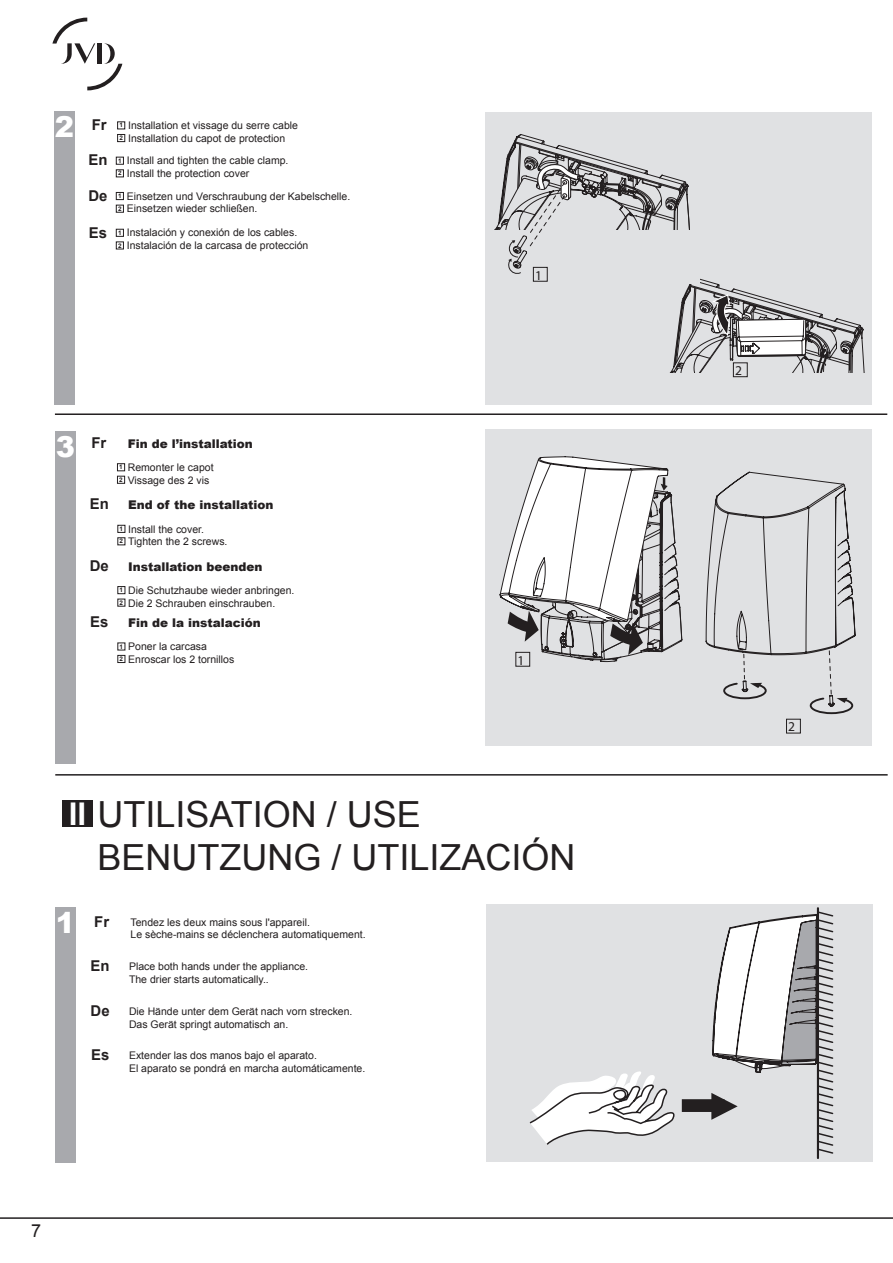
<style>
.page{position:relative;width:893px;height:1263px;background:#fff}
.page>*{position:absolute;margin:0;border:0;box-sizing:border-box;transform-origin:0 0}
.t1{font:36px "Arial";color:#231f20}
.t2{font:700 31.35px "Arial";color:#fff}
.t3{font:900 28.8px "Arial";color:#fff}
.t4{font:18px "Arial";color:#231f20}
.t5{font:700 14.85px "Arial";color:#231f20}
.t6{font:13.5px "Myriad Pro";color:#231f20}
.t7{font:900 12px "Arial";color:#231f20}
.t8{font:10.5px "Arial";color:#231f20}
.t9{font:700 6.3px "Arial";color:#231f20}
</style>
<div class="page">
<hr style="left:0;top:1217px;width:893px;height:2px;background:#231f20">
<div style="left:55px;top:431px;width:21px;height:333px;background:#a8a9ad"></div>
<div style="left:117px;top:463px;width:8px;height:8px;border:1px solid #231f20"></div>
<div style="left:117px;top:525px;width:8px;height:8px;border:1px solid #231f20"></div>
<div style="left:117px;top:586px;width:8px;height:8px;border:1px solid #231f20"></div>
<div style="left:117px;top:476px;width:8px;height:8px;border:1px solid #231f20"></div>
<div style="left:117px;top:537px;width:8px;height:8px;border:1px solid #231f20"></div>
<div style="left:117px;top:655px;width:8px;height:8px;border:1px solid #231f20"></div>
<div style="left:55px;top:907px;width:21px;height:256px;background:#a8a9ad"></div>
<div style="left:62px;top:800px;width:31px;height:27px;background:#231f20"></div>
<hr style="left:55px;top:774px;width:833px;height:1px;background:#231f20">
<div style="left:486px;top:904px;width:387px;height:258px;background:#e0e1e3"></div>
<svg style="left:529px;top:1071px;width:146px;height:74px"></svg>
<hr style="left:817px;top:908px;width:2px;height:250px;background:#231f20">
<div style="left:682px;top:1099px;width:42px;height:13px;background:#231f20"></div>
<svg style="left:711px;top:910px;width:123px;height:245px"></svg>
<div style="left:485px;top:112px;width:387px;height:292px;background:#e0e1e3"></div>
<div style="left:54px;top:112px;width:20px;height:293px;background:#a8a9ad"></div>
<div style="left:117px;top:121px;width:8px;height:8px;border:1px solid #231f20"></div>
<div style="left:116px;top:157px;width:8px;height:8px;border:1px solid #231f20"></div>
<div style="left:116px;top:192px;width:8px;height:8px;border:1px solid #231f20"></div>
<div style="left:116px;top:229px;width:8px;height:8px;border:1px solid #231f20"></div>
<div style="left:117px;top:134px;width:8px;height:8px;border:1px solid #231f20"></div>
<div style="left:116px;top:169px;width:8px;height:8px;border:1px solid #231f20"></div>
<div style="left:116px;top:205px;width:8px;height:8px;border:1px solid #231f20"></div>
<div style="left:116px;top:241px;width:8px;height:8px;border:1px solid #231f20"></div>
<hr style="left:55px;top:413px;width:832px;height:2px;background:#231f20">
<svg style="left:52px;top:18px;width:70px;height:72px"></svg>
<div style="left:485px;top:430px;width:387px;height:316px;background:#e0e1e3"></div>
<svg style="left:493px;top:134px;width:371px;height:581px"></svg>
<div style="left:786px;top:719px;width:15px;height:14px;border:1px solid #231f20"></div>
<div style="left:516px;top:652px;width:14px;height:14px;border:1px solid #231f20"></div>
<p class="t3" style="left:55px;top:106px;width:21px">2</p>
<p class="t5" style="left:92px;top:115px;width:16px">Fr</p>
<p class="t5" style="left:88px;top:150px;width:21px">En</p>
<p class="t5" style="left:88px;top:186px;width:21px">De</p>
<p class="t5" style="left:89px;top:222px;width:20px">Es</p>
<p class="t8" style="left:128px;top:118px;width:171px">Installation et vissage du serre cable</p>
<p class="t8" style="left:128px;top:131px;width:159px">Installation du capot de protection</p>
<p class="t8" style="left:127px;top:154px;width:163px">Install and tighten the cable clamp.</p>
<p class="t8" style="left:127px;top:166px;width:124px">Install the protection cover</p>
<p class="t8" style="left:127px;top:189px;width:225px">Einsetzen und Verschraubung der Kabelschelle.</p>
<p class="t8" style="left:127px;top:202px;width:132px">Einsetzen wieder schließen.</p>
<p class="t8" style="left:127px;top:226px;width:172px">Instalación y conexión de los cables.</p>
<p class="t8" style="left:127px;top:238px;width:183px">Instalación de la carcasa de protección</p>
<p class="t9" style="left:119px;top:121px;width:5px">1</p>
<p class="t9" style="left:118px;top:156px;width:5px">1</p>
<p class="t9" style="left:118px;top:192px;width:5px">1</p>
<p class="t9" style="left:118px;top:228px;width:5px">1</p>
<p class="t9" style="left:119px;top:134px;width:5px">2</p>
<p class="t9" style="left:118px;top:169px;width:5px">2</p>
<p class="t9" style="left:118px;top:204px;width:5px">2</p>
<p class="t9" style="left:118px;top:241px;width:5px">2</p>
<p class="t6" style="left:535px;top:267px;width:8px">1</p>
<p class="t3" style="left:56px;top:426px;width:21px">3</p>
<p class="t5" style="left:92px;top:432px;width:16px">Fr</p>
<p class="t5" style="left:90px;top:494px;width:21px">En</p>
<p class="t5" style="left:90px;top:555px;width:21px">De</p>
<p class="t5" style="left:90px;top:612px;width:20px">Es</p>
<p class="t7" style="left:128px;top:435px;width:127px">Fin de l’installation</p>
<p class="t8" style="left:128px;top:460px;width:87px">Remonter le capot</p>
<p class="t8" style="left:128px;top:473px;width:83px">Vissage des 2 vis</p>
<p class="t7" style="left:128px;top:496px;width:147px">End of the installation</p>
<p class="t8" style="left:128px;top:522px;width:77px">Install the cover.</p>
<p class="t8" style="left:128px;top:535px;width:101px">Tighten the 2 screws.</p>
<p class="t7" style="left:128px;top:557px;width:136px">Installation beenden</p>
<p class="t8" style="left:128px;top:583px;width:168px">Die Schutzhaube wieder anbringen.</p>
<p class="t8" style="left:128px;top:596px;width:149px">Die 2 Schrauben einschrauben.</p>
<p class="t7" style="left:128px;top:614px;width:134px">Fin de la instalación</p>
<p class="t8" style="left:128px;top:640px;width:80px">Poner la carcasa</p>
<p class="t8" style="left:128px;top:652px;width:108px">Enroscar los 2 tornillos</p>
<p class="t9" style="left:119px;top:463px;width:5px">1</p>
<p class="t9" style="left:119px;top:475px;width:5px">2</p>
<p class="t9" style="left:120px;top:524px;width:5px">1</p>
<p class="t9" style="left:120px;top:537px;width:5px">2</p>
<p class="t9" style="left:120px;top:586px;width:5px">1</p>
<p class="t9" style="left:120px;top:598px;width:5px">2</p>
<p class="t9" style="left:120px;top:642px;width:5px">1</p>
<p class="t9" style="left:120px;top:655px;width:5px">2</p>
<p class="t6" style="left:518px;top:652px;width:8px">1</p>
<p class="t2" style="left:69px;top:793px;width:19px">II</p>
<p class="t1" style="left:97px;top:791px;width:325px">UTILISATION / USE</p>
<p class="t1" style="left:97px;top:834px;width:480px">BENUTZUNG / UTILIZACIÓN</p>
<p class="t3" style="left:56px;top:902px;width:21px">1</p>
<p class="t5" style="left:94px;top:912px;width:16px">Fr</p>
<p class="t5" style="left:91px;top:956px;width:21px">En</p>
<p class="t5" style="left:91px;top:1001px;width:21px">De</p>
<p class="t5" style="left:91px;top:1045px;width:20px">Es</p>
<p class="t8" style="left:131px;top:915px;width:181px">Tendez les deux mains sous l'appareil.</p>
<p class="t8" style="left:131px;top:928px;width:237px">Le sèche-mains se déclenchera automatiquement.</p>
<p class="t8" style="left:129px;top:960px;width:181px">Place both hands under the appliance.</p>
<p class="t8" style="left:129px;top:972px;width:141px">The drier starts automatically..</p>
<p class="t8" style="left:129px;top:1004px;width:225px">Die Hände unter dem Gerät nach vorn strecken.</p>
<p class="t8" style="left:129px;top:1017px;width:161px">Das Gerät springt automatisch an.</p>
<p class="t8" style="left:129px;top:1049px;width:189px">Extender las dos manos bajo el aparato.</p>
<p class="t8" style="left:129px;top:1061px;width:238px">El aparato se pondrá en marcha automáticamente.</p>
<p class="t4" style="left:31px;top:1218px;width:12px">7</p>
<p class="t6" style="left:735px;top:362px;width:8px">2</p>
<p class="t6" style="left:788px;top:719px;width:8px">2</p>
</div>
